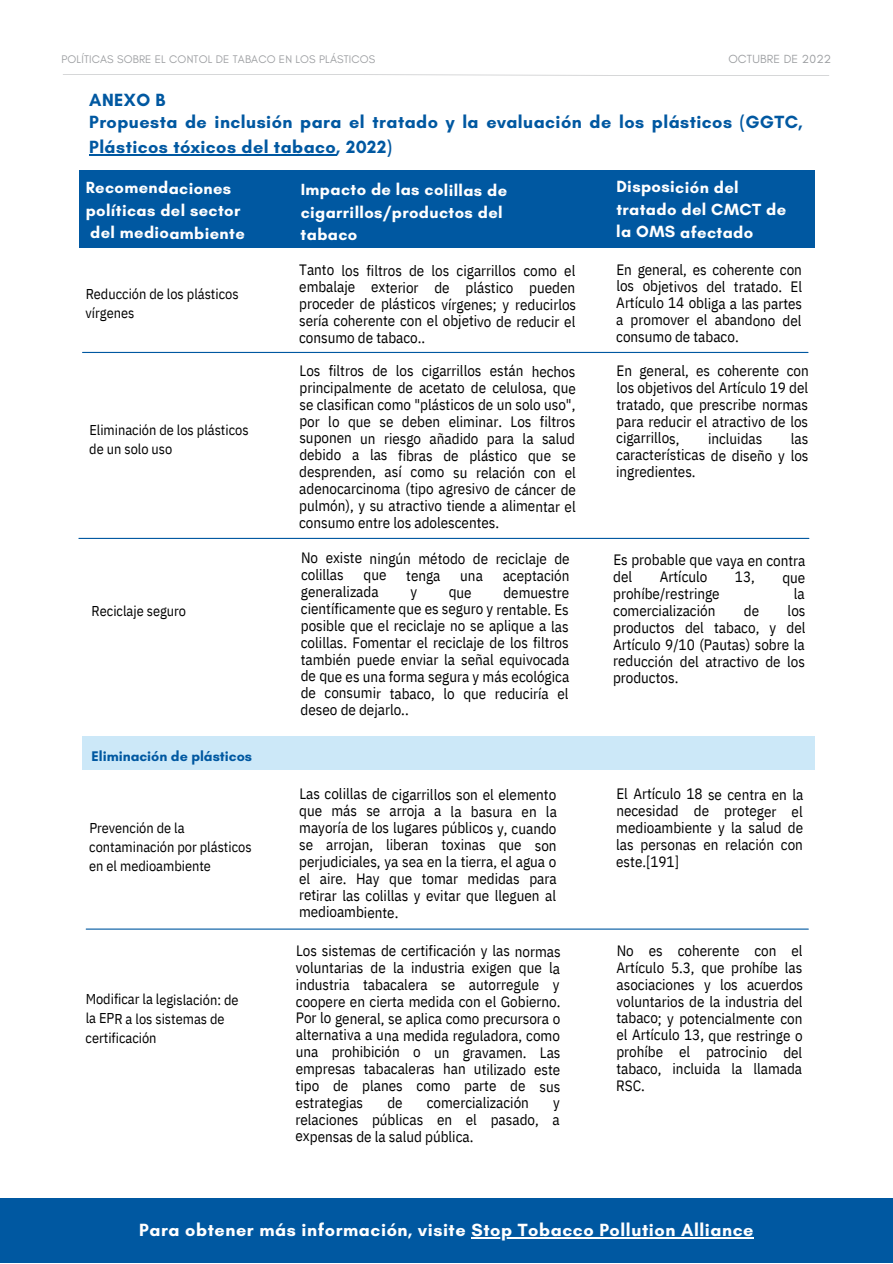
<style>
.page{position:relative;width:893px;height:1264px;background:#fff}
.page>*{position:absolute;margin:0;border:0;box-sizing:border-box;transform-origin:0 0}
.t1{font:700 18px/22.5px "Glacial Indifference";letter-spacing:.025em;color:#0058a1}
.t2{font:700 18px "Glacial Indifference";letter-spacing:.03em;color:#fff}
.t3{font:700 16.5px/22.5px "Glacial Indifference";letter-spacing:.02em;color:#fff}
.t4{font:15px/16.8px "IBM Plex Sans Cond";letter-spacing:-.005em;color:#000;text-align:justify}
.t5{font:15px "IBM Plex Sans Cond";letter-spacing:.03em;color:#fff}
.t6{font:15px "IBM Plex Sans Cond";letter-spacing:.025em;color:#fefefe}
.t7{font:14.25px/19px "IBM Plex Sans Cond";letter-spacing:-.005em;color:#000}
.t8{font:700 14.25px "Glacial Indifference";letter-spacing:-.005em;color:#0058a1}
.t9{font:12px "Glacial Indifference";letter-spacing:.015em;color:#9d9fa2}
.t10{font:11.25px "Glacial Indifference";letter-spacing:.015em;color:#9d9fa2}
</style>
<div class="page">
<svg style="left:63px;top:74px;width:766px;height:2px"></svg>
<hr style="left:89px;top:154px;width:247px;height:1px;background:#0058a1">
<hr style="left:83px;top:352px;width:725px;height:1px;background:#0058a1">
<hr style="left:86px;top:928px;width:722px;height:1px;background:#0058a1">
<hr style="left:79px;top:538px;width:729px;height:1px;background:#0058a1">
<div style="left:82px;top:736px;width:732px;height:34px;background:#cce8f8"></div>
<div style="left:79px;top:171px;width:735px;height:77px;background:#0058a1"></div>
<div style="left:0;top:1198px;width:892px;height:64px;background:#0058a1"></div>
<hr style="left:471px;top:1236px;width:283px;height:2px;background:#fff">
<p class="t10" style="left:61px;top:52px;width:315px">POLÍTICAS SOBRE EL CONTOL DE TABACO EN LOS PLÁSTICOS</p>
<p class="t9" style="left:728px;top:52px;width:104px">OCTUBRE DE 2022</p>
<p class="t1" style="left:89px;top:88px;width:715px">ANEXO B<br>Propuesta de inclusión para el tratado y la evaluación de los plásticos (GGTC,</p>
<p class="t1" style="left:89px;top:136px;width:304px">Plásticos tóxicos del tabaco, 2022)</p>
<p class="t3" style="left:86px;top:176px;width:161px">Recomendaciones políticas del sector del medioambiente</p>
<p class="t3" style="left:616px;top:175px;width:171px">Disposición del tratado del CMCT de la OMS afectado</p>
<p class="t3" style="left:300px;top:178px;width:208px">Impacto de las colillas de cigarrillos/productos del tabaco</p>
<p class="t7" style="left:86px;top:284px;width:154px">Reducción de los plásticos vírgenes</p>
<p class="t7" style="left:89px;top:420px;width:161px">Eliminación de los plásticos de un solo uso</p>
<p class="t7" style="left:92px;top:601px;width:96px">Reciclaje seguro</p>
<p class="t8" style="left:92px;top:747px;width:162px">Eliminación de plásticos</p>
<p class="t7" style="left:89px;top:817px;width:164px">Prevención de la contaminación por plásticos en el medioambiente</p>
<p class="t7" style="left:86px;top:989px;width:154px">Modificar la legislación: de la EPR a los sistemas de certificación</p>
<p class="t4" style="left:299px;top:262px;width:278px">Tanto los filtros de los cigarrillos como el embalaje exterior de plástico pueden proceder de plásticos vírgenes; y reducirlos sería coherente con el objetivo de reducir el consumo de tabaco..</p>
<p class="t4" style="left:299px;top:362px;width:278px">Los filtros de los cigarrillos están hechos principalmente de acetato de celulosa, que se clasifican como "plásticos de un solo uso", por lo que se deben eliminar. Los filtros suponen un riesgo añadido para la salud debido a las fibras de plástico que se desprenden, así como su relación con el adenocarcinoma (tipo agresivo de cáncer de pulmón), y su atractivo tiende a alimentar el consumo entre los adolescentes.</p>
<p class="t4" style="left:301px;top:550px;width:270px">No existe ningún método de reciclaje de colillas</p>
<p class="t4" style="left:363px;top:566px;width:25px">que</p>
<p class="t4" style="left:406px;top:566px;width:36px">tenga</p>
<p class="t4" style="left:460px;top:566px;width:24px">una</p>
<p class="t4" style="left:502px;top:567px;width:68px">aceptación</p>
<p class="t4" style="left:301px;top:583px;width:79px">generalizada</p>
<p class="t4" style="left:410px;top:583px;width:8px">y</p>
<p class="t4" style="left:448px;top:583px;width:25px">que</p>
<p class="t4" style="left:300px;top:583px;width:270px;text-indent:203px">demuestre científicamente que es seguro y rentable. Es posible que el reciclaje no se aplique a las colillas. Fomentar el reciclaje de los filtros también puede enviar la señal equivocada de que es una forma segura y más ecológica de consumir tabaco, lo que reduciría el deseo de dejarlo..</p>
<p class="t4" style="left:299px;top:785px;width:259px">Las colillas de cigarrillos son el elemento que más se arroja a la basura en la mayoría de los lugares públicos y, cuando se arrojan, liberan toxinas que son perjudiciales, ya sea en la tierra, el agua o el aire. Hay que tomar medidas para retirar las colillas y evitar que lleguen al medioambiente.</p>
<p class="t4" style="left:295px;top:942px;width:266px">Los sistemas de certificación y las normas voluntarias de la industria exigen que la industria tabacalera se autorregule y coopere en cierta medida con el Gobierno.<br>Por lo general, se aplica como precursora o alternativa a una medida reguladora, como una prohibición o un gravamen. Las empresas tabacaleras han utilizado este tipo de planes como parte de sus estrategias</p>
<p class="t4" style="left:387px;top:1093px;width:17px">de</p>
<p class="t4" style="left:427px;top:1094px;width:104px">comercialización</p>
<p class="t4" style="left:295px;top:1094px;width:266px;text-indent:257px">y relaciones públicas en el pasado, a expensas de la salud pública.</p>
<p class="t4" style="left:616px;top:261px;width:187px">En general, es coherente con los objetivos del tratado. El Artículo 14 obliga a las partes a promover el abandono del consumo de tabaco.</p>
<p class="t4" style="left:616px;top:362px;width:194px">En general, es coherente con los objetivos del Artículo 19 del tratado, que prescribe normas para reducir el atractivo de los cigarrillos,</p>
<p class="t4" style="left:708px;top:429px;width:56px">incluidas</p>
<p class="t4" style="left:616px;top:430px;width:194px;text-indent:175px">las características de diseño y los ingredientes.</p>
<p class="t4" style="left:613px;top:551px;width:194px">Es probable que vaya en contra del</p>
<p class="t4" style="left:659px;top:568px;width:49px">Artículo</p>
<p class="t4" style="left:735px;top:568px;width:21px">13,</p>
<p class="t4" style="left:782px;top:568px;width:25px">que</p>
<p class="t4" style="left:613px;top:585px;width:108px">prohíbe/restringe</p>
<p class="t4" style="left:793px;top:585px;width:12px">la</p>
<p class="t4" style="left:613px;top:602px;width:104px">comercialización</p>
<p class="t4" style="left:743px;top:602px;width:17px">de</p>
<p class="t4" style="left:613px;top:602px;width:194px;text-indent:174px">los productos del tabaco, y del Artículo 9/10 (Pautas) sobre la reducción del atractivo de los productos.</p>
<p class="t4" style="left:616px;top:785px;width:189px">El Artículo 18 se centra en la necesidad de proteger el medioambiente y la salud de las personas en relación con este.[191]</p>
<p class="t4" style="left:616px;top:942px;width:188px">No es coherente con el Artículo 5.3, que prohíbe las asociaciones y los acuerdos voluntarios de la industria del tabaco; y potencialmente con el Artículo 13, que restringe o prohíbe el patrocinio del tabaco, incluida la llamada RSC.</p>
<p class="t2" style="left:139px;top:1218px;width:616px">Para obtener más información, visite Stop Tobacco Pollution Alliance</p>
<p class="t6" style="left:109px;top:1221px;width:106px">www.ggtc.world</p>
<p class="t5" style="left:331px;top:1221px;width:110px">ggtc@ggtc.world</p>
<p class="t5" style="left:558px;top:1221px;width:62px">TheGGTC</p>
</div>
